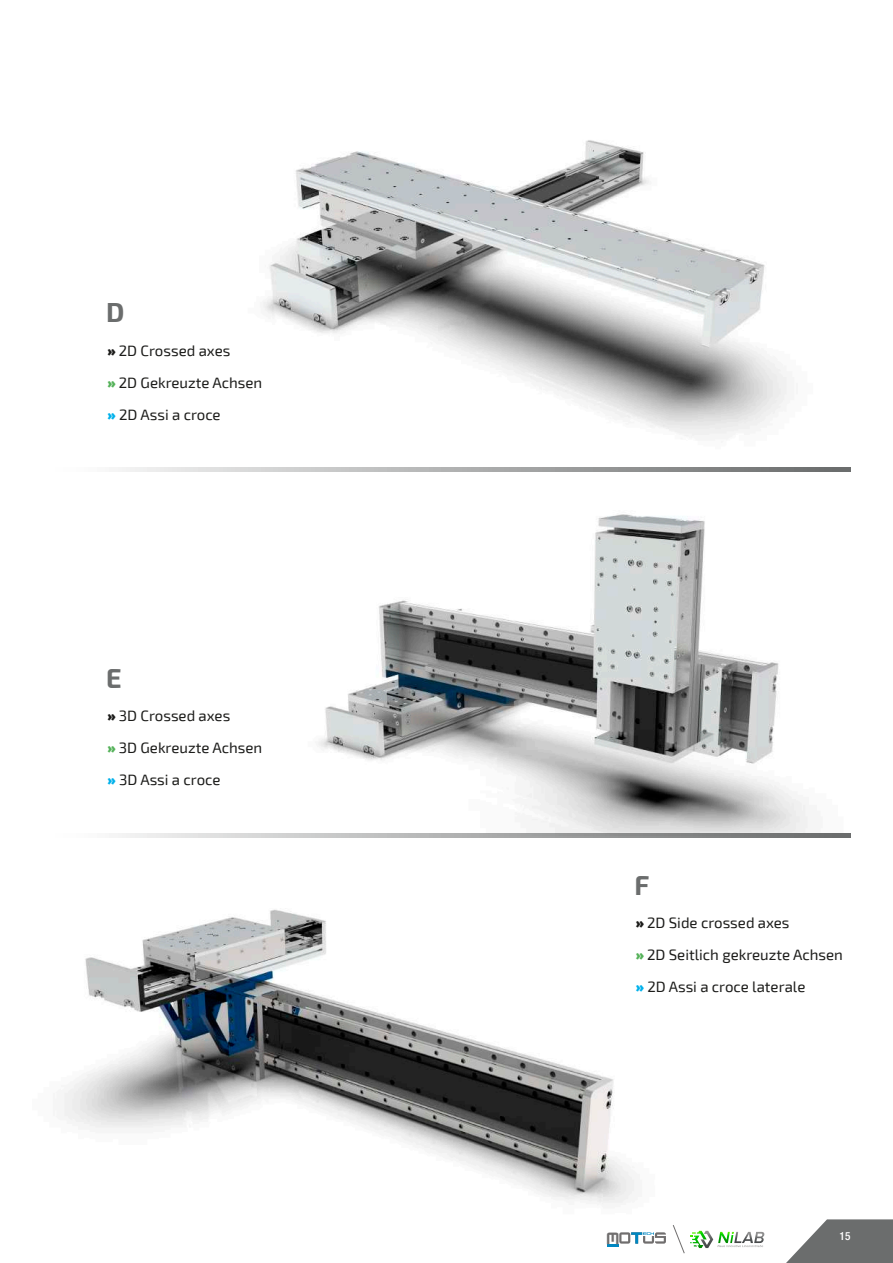
<style>
.page{position:relative;width:893px;height:1263px;background:#fff}
.page>*{position:absolute;margin:0;border:0;box-sizing:border-box;transform-origin:0 0}
.t1{font:700 27px "Exo 2";color:#6b6d6d}
.t2{font:15.9px "Tycho";color:#706e6e}
.t3{font:15px/32px "Exo 2";color:#1c1c1a}
.t4{font:500 condensed 11.25px "Helvetica Neue";color:#fff}
.s1{font-weight:900}
.s2{font-weight:900;color:#55b25a}
.s3{font-weight:900;color:#00b1eb}
</style>
<div class="page">
<img style="left:64px;top:909px;width:571px;height:296px">
<svg style="left:786px;top:1219px;width:107px;height:44px"></svg>
<svg style="left:607px;top:1232px;width:59px;height:15px"></svg>
<svg style="left:672px;top:1225px;width:93px;height:29px"></svg>
<img style="left:318px;top:467px;width:533px;height:369px">
<svg style="left:118px;top:833px;width:732px;height:5px;background:#abacac"></svg>
<img style="left:138px;top:140px;width:690px;height:338px">
<svg style="left:118px;top:468px;width:732px;height:4px;background:#acadad"></svg>
<h1 class="t1" style="left:106px;top:297px;width:20px">D</h1>
<p class="t3" style="left:107px;top:335px;width:156px"><span class="s1">»</span> 2D Crossed axes<br><span class="s2">»</span> 2D Gekreuzte Achsen <span class="s3">»</span> 2D Assi a croce</p>
<h1 class="t1" style="left:106px;top:663px;width:17px">E</h1>
<p class="t3" style="left:107px;top:700px;width:156px"><span class="s1">»</span> 3D Crossed axes<br><span class="s2">»</span> 3D Gekreuzte Achsen <span class="s3">»</span> 3D Assi a croce</p>
<h1 class="t1" style="left:635px;top:870px;width:16px">F</h1>
<p class="t3" style="left:636px;top:907px;width:209px"><span class="s1">»</span> 2D Side crossed axes<br><span class="s2">»</span> 2D Seitlich gekreuzte Achsen <span class="s3">»</span> 2D Assi a croce laterale</p>
<p class="t2" style="left:607px;top:1229px;width:14px">M</p>
<p class="t4" style="left:839px;top:1229px;width:12px">15</p>
</div>
